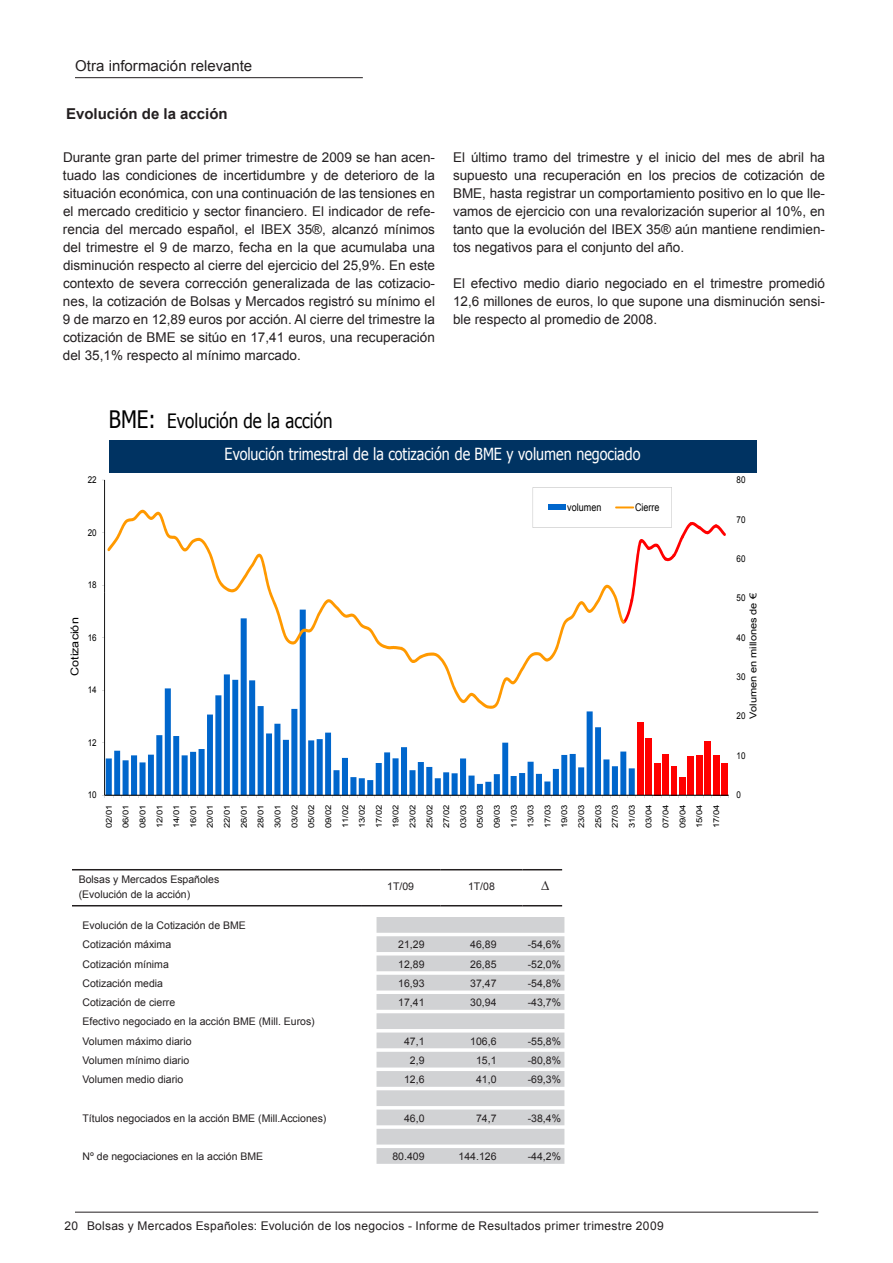
<style>
.page{position:relative;width:893px;height:1263px;background:#fff}
.page>*{position:absolute;margin:0;border:0;box-sizing:border-box;transform-origin:0 0}
.t1{font:19.8px "Tahoma";color:#000;scale:.86 1}
.t2{font:16.65px "Tahoma";color:#fff;scale:.86 1}
.t3{font:15px "Arial";color:#231f20}
.t4{font:700 15px "Arial";color:#231f20}
.t5{font:13.5px/18px "Arial";color:#231f20;text-align:justify}
.t6{font:12px "Arial";letter-spacing:.02em;color:#231f20}
.t7{font:10.8px "Arial";letter-spacing:-.005em;color:#000;scale:1.17 1}
.t8{font:10.5px/19.2px "Arial";color:#231f20}
.t9{font:10.5px "Arial";letter-spacing:.005em;color:#000;scale:.86 1}
.t10{font:9.45px "Arial";letter-spacing:.01em;color:#000;scale:.86 1}
.t11{font:9.45px "Arial";letter-spacing:.01em;color:#000;scale:1.17 1}
.t12{font:8.1px/16.8px "Arial";color:#000;text-align:justify;scale:1.17 1}
.s1{font-size:24px}
</style>
<div class="page">
<hr style="left:104px;top:480px;width:1px;height:112px;background:#000">
<div style="left:109px;top:440px;width:647px;height:32px;background:#003362"></div>
<div style="left:637px;top:722px;width:6px;height:73px;background:#f00"></div>
<div style="left:645px;top:738px;width:7px;height:57px;background:#f00"></div>
<div style="left:654px;top:763px;width:6px;height:32px;background:#f00"></div>
<div style="left:662px;top:755px;width:6px;height:40px;background:#f00"></div>
<div style="left:671px;top:766px;width:6px;height:29px;background:#f00"></div>
<div style="left:679px;top:778px;width:6px;height:17px;background:#f00"></div>
<div style="left:688px;top:756px;width:6px;height:39px;background:#f00"></div>
<div style="left:696px;top:756px;width:6px;height:39px;background:#f00"></div>
<div style="left:705px;top:742px;width:6px;height:53px;background:#f00"></div>
<div style="left:713px;top:755px;width:6px;height:40px;background:#f00"></div>
<div style="left:721px;top:763px;width:7px;height:32px;background:#f00"></div>
<svg style="left:106px;top:709px;width:529px;height:86px"></svg>
<hr style="left:104px;top:592px;width:1px;height:203px;background:#000">
<svg style="left:102px;top:487px;width:570px;height:106px"></svg>
<hr style="left:105px;top:795px;width:624px;height:1px;background:#000">
<svg style="left:622px;top:522px;width:104px;height:101px"></svg>
<svg style="left:107px;top:592px;width:518px;height:117px"></svg>
<hr style="left:72px;top:869px;width:289px;height:1px;background:#231f20">
<hr style="left:361px;top:869px;width:79px;height:1px;background:#231f20">
<hr style="left:440px;top:869px;width:83px;height:1px;background:#231f20">
<hr style="left:523px;top:869px;width:39px;height:1px;background:#231f20">
<hr style="left:72px;top:905px;width:289px;height:1px;background:#231f20">
<hr style="left:361px;top:905px;width:79px;height:1px;background:#231f20">
<hr style="left:440px;top:905px;width:83px;height:1px;background:#231f20">
<hr style="left:523px;top:905px;width:39px;height:1px;background:#231f20">
<div style="left:376px;top:917px;width:188px;height:16px;background:#d1d2d4"></div>
<div style="left:376px;top:936px;width:188px;height:16px;background:#d1d2d4"></div>
<div style="left:376px;top:955px;width:188px;height:16px;background:#d1d2d4"></div>
<div style="left:376px;top:975px;width:188px;height:15px;background:#d1d2d4"></div>
<div style="left:376px;top:994px;width:188px;height:16px;background:#d1d2d4"></div>
<div style="left:376px;top:1013px;width:188px;height:16px;background:#d1d2d4"></div>
<div style="left:376px;top:1032px;width:188px;height:16px;background:#d1d2d4"></div>
<div style="left:376px;top:1052px;width:188px;height:15px;background:#d1d2d4"></div>
<div style="left:376px;top:1071px;width:188px;height:16px;background:#d1d2d4"></div>
<div style="left:376px;top:1090px;width:188px;height:16px;background:#d1d2d4"></div>
<div style="left:376px;top:1109px;width:188px;height:16px;background:#d1d2d4"></div>
<div style="left:376px;top:1129px;width:188px;height:15px;background:#d1d2d4"></div>
<div style="left:376px;top:1148px;width:188px;height:16px;background:#d1d2d4"></div>
<hr style="left:75px;top:77px;width:288px;height:1px;background:#231f20">
<hr style="left:75px;top:1212px;width:743px;height:1px;background:#231f20">
<p class="t3" style="left:75px;top:56px;width:179px">Otra información relevante</p>
<p class="t4" style="left:66px;top:104px;width:163px">Evolución de la acción</p>
<p class="t5" style="left:63px;top:148px;width:374px">Durante gran parte del primer trimestre de 2009 se han acen&shy;tuado las condiciones de incertidumbre y de deterioro de la situación económica, con una continuación de las tensiones en el mercado crediticio y sector financiero. El indicador de refe&shy;rencia del mercado español, el IBEX 35®, alcanzó mínimos del trimestre el 9 de marzo, fecha en la que acumulaba una disminución respecto al cierre del ejercicio del 25,9%. En este contexto de severa corrección generalizada de las cotizacio&shy;nes, la cotización de Bolsas y Mercados registró su mínimo el 9 de marzo en 12,89 euros por acción. Al cierre del trimestre la cotización de BME se sitúo en 17,41 euros, una recuperación del 35,1% respecto al mínimo marcado.</p>
<p class="t5" style="left:453px;top:148px;width:374px">El último tramo del trimestre y el inicio del mes de abril ha supuesto una recuperación en los precios de cotización de BME, hasta registrar un comportamiento positivo en lo que lle&shy;vamos de ejercicio con una revalorización superior al 10%, en tanto que la evolución del IBEX 35® aún mantiene rendimien&shy;tos negativos para el conjunto del año.</p>
<p class="t5" style="left:453px;top:275px;width:374px">El efectivo medio diario negociado en el trimestre promedió 12,6 millones de euros, lo que supone una disminución sensi&shy;ble respecto al promedio de 2008.</p>
<p class="t10" style="left:88px;top:474px;width:12px">22</p>
<p class="t10" style="left:88px;top:526px;width:12px">20</p>
<h1 class="t1" style="left:109px;top:408px;width:262px"><span class="s1">BME:</span> Evolución de la acción</h1>
<p class="t2" style="left:225px;top:443px;width:485px">Evolución trimestral de la cotización de BME y volumen negociado</p>
<p class="t9" style="left:567px;top:501px;width:41px">volumen</p>
<p class="t9" style="left:635px;top:501px;width:30px">Cierre</p>
<p class="t10" style="left:88px;top:579px;width:12px">18</p>
<p class="t7" style="left:68px;top:676px;width:51px;rotate:-90deg">Cotización</p>
<p class="t10" style="left:88px;top:631px;width:12px">16</p>
<p class="t10" style="left:88px;top:684px;width:12px">14</p>
<p class="t10" style="left:88px;top:736px;width:12px">12</p>
<p class="t10" style="left:88px;top:789px;width:12px">10</p>
<p class="t12" style="left:101px;top:828px;width:22px;rotate:-90deg">02/01<br>06/01<br>08/01<br>12/01<br>14/01<br>16/01<br>20/01<br>22/01<br>26/01<br>28/01<br>30/01<br>03/02<br>05/02<br>09/02<br>11/02<br>13/02<br>17/02<br>19/02<br>23/02<br>25/02<br>27/02<br>03/03<br>05/03<br>09/03<br>11/03<br>13/03<br>17/03<br>19/03<br>23/03<br>25/03<br>27/03<br>31/03<br>03/04<br>07/04<br>09/04<br>15/04<br>17/04</p>
<p class="t10" style="left:736px;top:474px;width:12px">80</p>
<p class="t10" style="left:736px;top:513px;width:12px">70</p>
<p class="t10" style="left:736px;top:552px;width:12px">60</p>
<p class="t11" style="left:747px;top:719px;width:109px;rotate:-90deg">Volumen en millones de €</p>
<p class="t10" style="left:736px;top:592px;width:12px">50</p>
<p class="t10" style="left:736px;top:631px;width:12px">40</p>
<p class="t10" style="left:736px;top:671px;width:12px">30</p>
<p class="t10" style="left:736px;top:710px;width:12px">20</p>
<p class="t10" style="left:736px;top:749px;width:12px">10</p>
<p class="t10" style="left:736px;top:789px;width:7px">0</p>
<p class="t8" style="left:79px;top:872px;width:142px;line-height:15px">Bolsas y Mercados Españoles (Evolución de la acción)</p>
<p class="t8" style="left:387px;top:877px;width:28px">1T/09</p>
<p class="t8" style="left:468px;top:877px;width:28px">1T/08</p>
<p class="t5" style="left:541px;top:876px;width:10px">∆</p>
<p class="t8" style="left:82px;top:916px;width:165px">Evolución de la Cotización de BME<br>Cotización máxima</p>
<p class="t8" style="left:398px;top:935px;width:28px">21,29</p>
<p class="t8" style="left:470px;top:935px;width:28px">46,89</p>
<p class="t8" style="left:528px;top:935px;width:35px">-54,6%</p>
<p class="t8" style="left:82px;top:954px;width:88px">Cotización mínima</p>
<p class="t8" style="left:398px;top:954px;width:28px">12,89</p>
<p class="t8" style="left:470px;top:954px;width:28px">26,85</p>
<p class="t8" style="left:528px;top:954px;width:35px">-52,0%</p>
<p class="t8" style="left:82px;top:974px;width:82px">Cotización media</p>
<p class="t8" style="left:398px;top:974px;width:27px">16,93</p>
<p class="t8" style="left:470px;top:974px;width:28px">37,47</p>
<p class="t8" style="left:528px;top:974px;width:35px">-54,8%</p>
<p class="t8" style="left:82px;top:993px;width:94px">Cotización de cierre</p>
<p class="t8" style="left:398px;top:993px;width:28px">17,41</p>
<p class="t8" style="left:470px;top:993px;width:28px">30,94</p>
<p class="t8" style="left:528px;top:993px;width:35px">-43,7%</p>
<p class="t8" style="left:82px;top:1012px;width:234px">Efectivo negociado en la acción BME (Mill. Euros)<br>Volumen máximo diario</p>
<p class="t8" style="left:404px;top:1031px;width:22px">47,1</p>
<p class="t8" style="left:470px;top:1031px;width:28px">106,6</p>
<p class="t8" style="left:528px;top:1031px;width:35px">-55,8%</p>
<p class="t8" style="left:82px;top:1051px;width:108px">Volumen mínimo diario</p>
<p class="t8" style="left:410px;top:1051px;width:16px">2,9</p>
<p class="t8" style="left:476px;top:1051px;width:22px">15,1</p>
<p class="t8" style="left:528px;top:1051px;width:35px">-80,8%</p>
<p class="t8" style="left:82px;top:1070px;width:102px">Volumen medio diario</p>
<p class="t8" style="left:404px;top:1070px;width:22px">12,6</p>
<p class="t8" style="left:476px;top:1070px;width:22px">41,0</p>
<p class="t8" style="left:528px;top:1070px;width:35px">-69,3%</p>
<p class="t8" style="left:82px;top:1108px;width:245px">Títulos negociados en la acción BME (Mill.Acciones)</p>
<p class="t8" style="left:404px;top:1108px;width:22px">46,0</p>
<p class="t8" style="left:476px;top:1108px;width:22px">74,7</p>
<p class="t8" style="left:528px;top:1108px;width:35px">-38,4%</p>
<p class="t8" style="left:82px;top:1147px;width:182px">Nº de negociaciones en la acción BME</p>
<p class="t8" style="left:392px;top:1147px;width:34px">80.409</p>
<p class="t8" style="left:459px;top:1147px;width:39px">144.126</p>
<p class="t8" style="left:528px;top:1147px;width:35px">-44,2%</p>
<p class="t6" style="left:64px;top:1218px;width:601px">20 Bolsas y Mercados Españoles: Evolución de los negocios - Informe de Resultados primer trimestre 2009</p>
</div>
